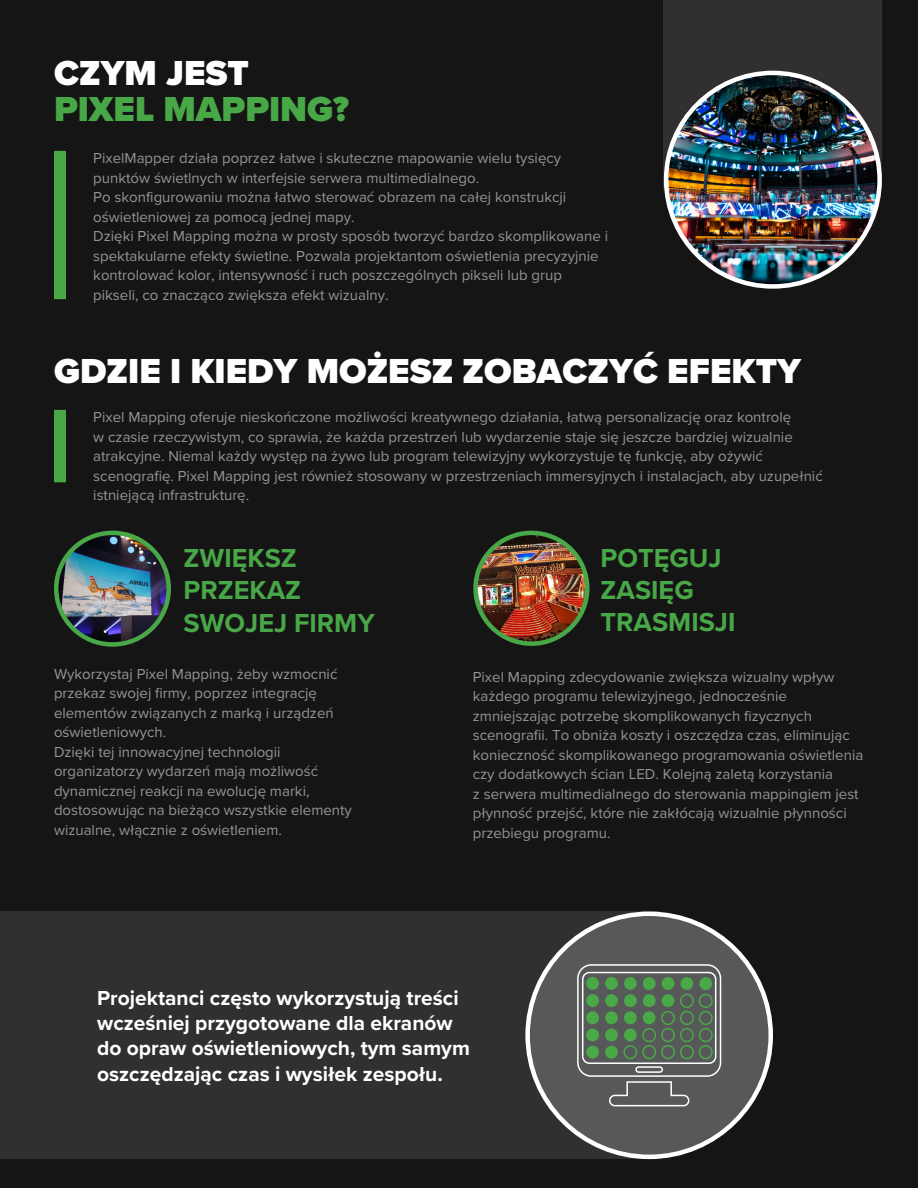
<style>
.page{position:relative;width:918px;height:1188px;background:#161516}
.page>*{position:absolute;margin:0;border:0;box-sizing:border-box;transform-origin:0 0}
.t1{font:900 36px "Proxima Nova";color:#fff}
.t2{font:900 36px/36.9px "Proxima Nova";color:#48a747}
.t3{font:700 27px/32.4px "Proxima Nova";color:#48a747}
.t4{font:700 21px/25.2px "Proxima Nova";color:#fff}
.t5{font:15px/19.5px "Proxima Nova";color:#939598}
.s1{color:#fff}
</style>
<div class="page">
<div style="left:0;top:912px;width:661px;height:247px;background:#312f30"></div>
<div style="left:528px;top:914px;width:243px;height:243px;background:#57585a;border-radius:50%"></div>
<img style="left:58px;top:531px;width:111px;height:111px">
<div style="left:54px;top:531px;width:117px;height:116px;border:4px solid #48a747;border-radius:50%"></div>
<img style="left:476px;top:531px;width:111px;height:111px">
<div style="left:473px;top:531px;width:116px;height:115px;border:4px solid #48a747;border-radius:50%"></div>
<svg style="left:577px;top:964px;width:145px;height:143px"></svg>
<div style="left:54px;top:151px;width:12px;height:148px;background:#48a747"></div>
<div style="left:54px;top:410px;width:12px;height:72px;background:#48a747"></div>
<div style="left:664px;top:0;width:218px;height:190px;background:#312f30"></div>
<img style="left:666px;top:73px;width:214px;height:213px;border-radius:107px">
<p class="t2" style="left:54px;top:54px;width:296px"><span class="s1">CZYM JEST<br></span>PIXEL MAPPING?</p>
<p class="t5" style="left:93px;top:148px;width:516px">PixelMapper działa poprzez łatwe i skuteczne mapowanie wielu tysięcy punktów świetlnych w interfejsie serwera multimedialnego.<br>Po skonfigurowaniu można łatwo sterować obrazem na całej konstrukcji oświetleniowej za pomocą jednej mapy.<br>Dzięki Pixel Mapping można w prosty sposób tworzyć bardzo skomplikowane i spektakularne efekty świetlne. Pozwala projektantom oświetlenia precyzyjnie kontrolować kolor, intensywność i ruch poszczególnych pikseli lub grup pikseli, co znacząco zwiększa efekt wizualny.</p>
<p class="t1" style="left:54px;top:344px;width:748px">GDZIE I KIEDY MOŻESZ ZOBACZYĆ EFEKTY</p>
<p class="t5" style="left:93px;top:407px;width:731px">Pixel Mapping oferuje nieskończone możliwości kreatywnego działania, łatwą personalizację oraz kontrolę<br>w czasie rzeczywistym, co sprawia, że każda przestrzeń lub wydarzenie staje się jeszcze bardziej wizualnie atrakcyjne. Niemal każdy występ na żywo lub program telewizyjny wykorzystuje tę funkcję, aby ożywić scenografię. Pixel Mapping jest również stosowany w przestrzeniach immersyjnych i instalacjach, aby uzupełnić istniejącą infrastrukturę.</p>
<p class="t3" style="left:184px;top:541px;width:193px">ZWIĘKSZ<br>PRZEKAZ<br>SWOJEJ FIRMY</p>
<p class="t5" style="left:54px;top:663px;width:299px">Wykorzystaj Pixel Mapping, żeby wzmocnić przekaz swojej firmy, poprzez integrację elementów związanych z marką i urządzeń oświetleniowych.<br>Dzięki tej innowacyjnej technologii organizatorzy wydarzeń mają możliwość dynamicznej reakcji na ewolucję marki, dostosowując na bieżąco wszystkie elementy wizualne, włącznie z oświetleniem.</p>
<p class="t3" style="left:601px;top:542px;width:136px;line-height:31.8px">POTĘGUJ<br>ZASIĘG<br>TRASMISJI</p>
<p class="t5" style="left:473px;top:666px;width:392px">Pixel Mapping zdecydowanie zwiększa wizualny wpływ każdego programu telewizyjnego, jednocześnie zmniejszając potrzebę skomplikowanych fizycznych scenografii. To obniża koszty i oszczędza czas, eliminując konieczność skomplikowanego programowania oświetlenia czy dodatkowych ścian LED. Kolejną zaletą korzystania<br>z serwera multimedialnego do sterowania mappingiem jest płynność przejść, które nie zakłócają wizualnie płynności przebiegu programu.</p>
<p class="t4" style="left:97px;top:985px;width:374px">Projektanci często wykorzystują treści wcześniej przygotowane dla ekranów do opraw oświetleniowych, tym samym oszczędzając czas i wysiłek zespołu.</p>
</div>
